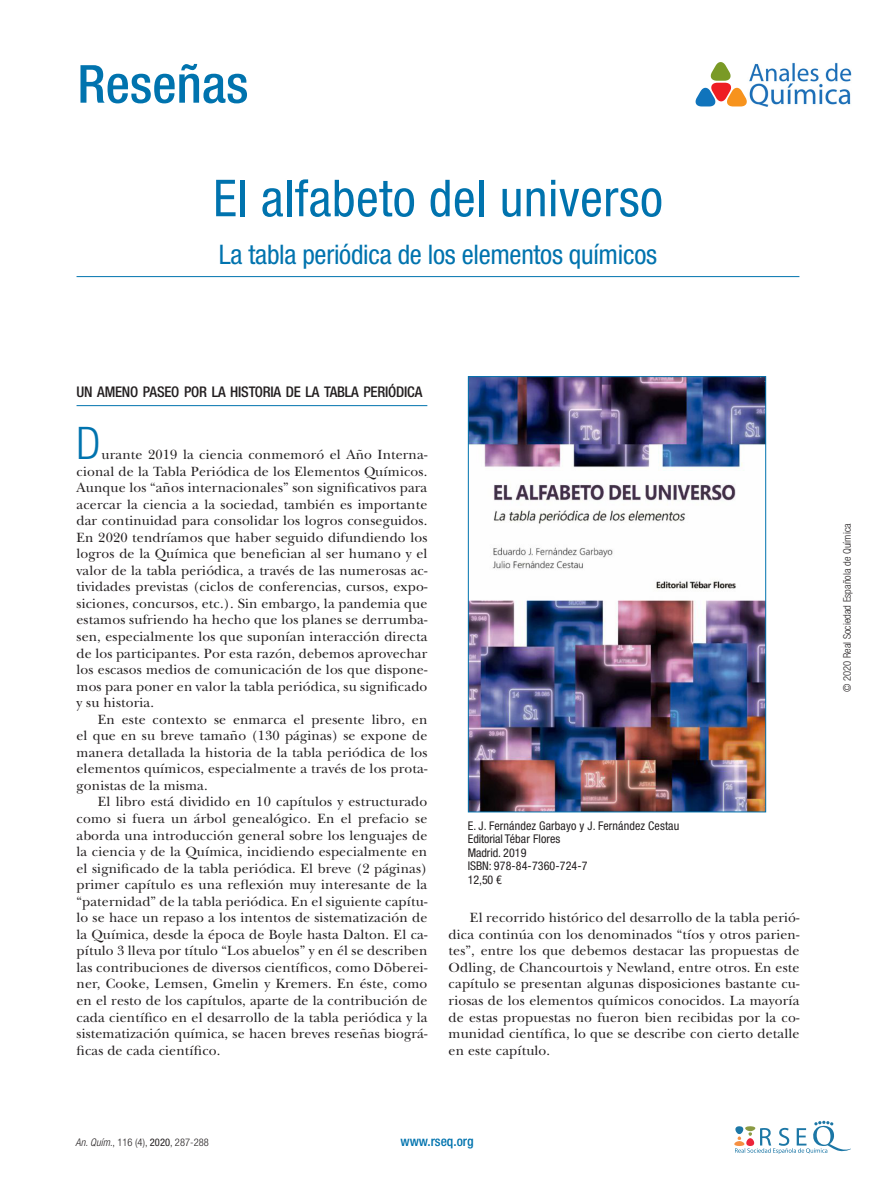
<style>
.page{position:relative;width:893px;height:1191px;background:#fff}
.page>*{position:absolute;margin:0;border:0;box-sizing:border-box;transform-origin:0 0}
.autores{font:500 condensed 52.5px "Helvetica Neue LT Std";color:#0073ae}
.titulo_articulo{font:condensed 51px "Helvetica Neue LT Std";letter-spacing:.01em;color:#0073ae}
.texto_sin_sangria_ca{font:300 condensed 45px "Helvetica Neue LT Std";color:#0073ae}
.titulo_articulo-2{font:condensed 27px "Helvetica Neue LT Std";letter-spacing:-.01em;color:#0073ae}
.Epigrafe_2_lineas{font:500 condensed 14.7px "Helvetica Neue LT Std";letter-spacing:-.015em;color:#231f20}
.texto_corrido{font:13.95px/16.5px "New Baskerville Std";letter-spacing:.01em;color:#231f20;text-align:justify}
.texto_sin_sangria_ca-2{font:13.95px/16.5px "New Baskerville Std";letter-spacing:.01em;color:#231f20;text-align:justify}
.t1{font:500 condensed 13.5px "Helvetica Neue LT Std";color:#0073ae}
.figurasytablas_pies{font:condensed 12px "Helvetica Neue LT Std";letter-spacing:.01em;color:#231f20}
.figurasytablas_pies-2{font:condensed 12px "Helvetica Neue LT Std";letter-spacing:-.01em;color:#231f20}
.t2{font:300 condensed 10.5px "Helvetica Neue LT Std";letter-spacing:.005em;color:#231f20}
.s1{font-style:italic}
.s2{font-weight:400}
</style>
<div class="page">
<svg style="left:734px;top:1120px;width:117px;height:34px"></svg>
<hr style="left:77px;top:405px;width:350px;height:1px;background:#0073ae">
<img style="left:770px;top:62px;width:81px;height:43px">
<svg style="left:696px;top:62px;width:74px;height:44px"></svg>
<img style="left:470px;top:378px;width:294px;height:432px">
<div style="left:468px;top:376px;width:298px;height:436px;border:1px solid #0073ae"></div>
<hr style="left:77px;top:276px;width:722px;height:1px;background:#0073ae">
<p class="autores" style="left:77px;top:53px;width:173px">Reseñas</p>
<p class="titulo_articulo" style="left:213px;top:169px;width:451px">El alfabeto del universo</p>
<p class="titulo_articulo-2" style="left:219px;top:239px;width:440px">La tabla periódica de los elementos químicos</p>
<p class="Epigrafe_2_lineas" style="left:77px;top:383px;width:347px">UN AMENO PASEO POR LA HISTORIA DE LA TABLA PERIÓDICA</p>
<p class="texto_sin_sangria_ca" style="left:77px;top:417px;width:26px">D</p>
<p class="texto_sin_sangria_ca-2" style="left:77px;top:446px;width:352px;text-indent:25px">urante 2019 la ciencia conmemoró el Año Interna&shy;cional de la Tabla Periódica de los Elementos Químicos.<br>Aunque los “años internacionales” son significativos para acercar la ciencia a la sociedad, también es importante dar continuidad para consolidar los logros conseguidos.<br>En 2020 tendríamos que haber seguido difundiendo los logros de la Química que benefician al ser humano y el valor de la tabla periódica, a través de las numerosas ac&shy;tividades previstas (ciclos de conferencias, cursos, expo&shy;siciones, concursos, etc.). Sin embargo, la pandemia que estamos sufriendo ha hecho que los planes se derrumba&shy;sen, especialmente los que suponían interacción directa de los participantes. Por esta razón, debemos aprovechar los escasos medios de comunicación de los que dispone&shy;mos para poner en valor la tabla periódica, su significado y su historia.</p>
<p class="texto_corrido" style="left:77px;top:711px;width:352px;text-indent:21px">En este contexto se enmarca el presente libro, en el que en su breve tamaño (130 páginas) se expone de manera detallada la historia de la tabla periódica de los elementos químicos, especialmente a través de los prota&shy;gonistas de la misma.</p>
<p class="texto_corrido" style="left:77px;top:793px;width:352px;text-indent:21px">El libro está dividido en 10 capítulos y estructurado como si fuera un árbol genealógico. En el prefacio se aborda una introducción general sobre los lenguajes de la ciencia y de la Química, incidiendo especialmente en el significado de la tabla periódica. El breve (2 páginas) primer capítulo es una reflexión muy interesante de la “paternidad” de la tabla periódica. En el siguiente capítu&shy;lo se hace un repaso a los intentos de sistematización de la Química, desde la época de Boyle hasta Dalton. El ca&shy;pítulo 3 lleva por título “Los abuelos” y en él se describen las contribuciones de diversos científicos, como Döberei&shy;ner, Cooke, Lemsen, Gmelin y Kremers. En éste, como en el resto de los capítulos, aparte de la contribución de cada científico en el desarrollo de la tabla periódica y la sistematización química, se hacen breves reseñas biográ&shy;ficas de cada científico.</p>
<p class="figurasytablas_pies" style="left:468px;top:818px;width:213px">E. J. Fernández Garbayo y J. Fernández Cestau</p>
<p class="figurasytablas_pies-2" style="left:468px;top:832px;width:94px">Editorial Tébar Flores</p>
<p class="figurasytablas_pies-2" style="left:468px;top:845px;width:60px">Madrid. 2019</p>
<p class="figurasytablas_pies" style="left:468px;top:859px;width:121px">ISBN: 978-84-7360-724-7</p>
<p class="figurasytablas_pies" style="left:468px;top:872px;width:35px">12,50 €</p>
<p class="texto_corrido" style="left:449px;top:909px;width:352px;text-indent:21px">El recorrido histórico del desarrollo de la tabla perió&shy;dica continúa con los denominados “tíos y otros parien&shy;tes”, entre los que debemos destacar las propuestas de Odling, de Chancourtois y Newland, entre otros. En este capítulo se presentan algunas disposiciones bastante cu&shy;riosas de los elementos químicos conocidos. La mayoría de estas propuestas no fueron bien recibidas por la co&shy;munidad científica, lo que se describe con cierto detalle en este capítulo.</p>
<p class="t2" style="left:75px;top:1136px;width:135px"><span class="s1">An. Quím</span>., 116 (4), <span class="s2">2020</span>, 287-288</p>
<p class="t1" style="left:400px;top:1133px;width:75px">www.rseq.org</p>
<p class="t2" style="left:841px;top:692px;width:170px;rotate:-90deg">© 2020 Real Sociedad Española de Química</p>
</div>
